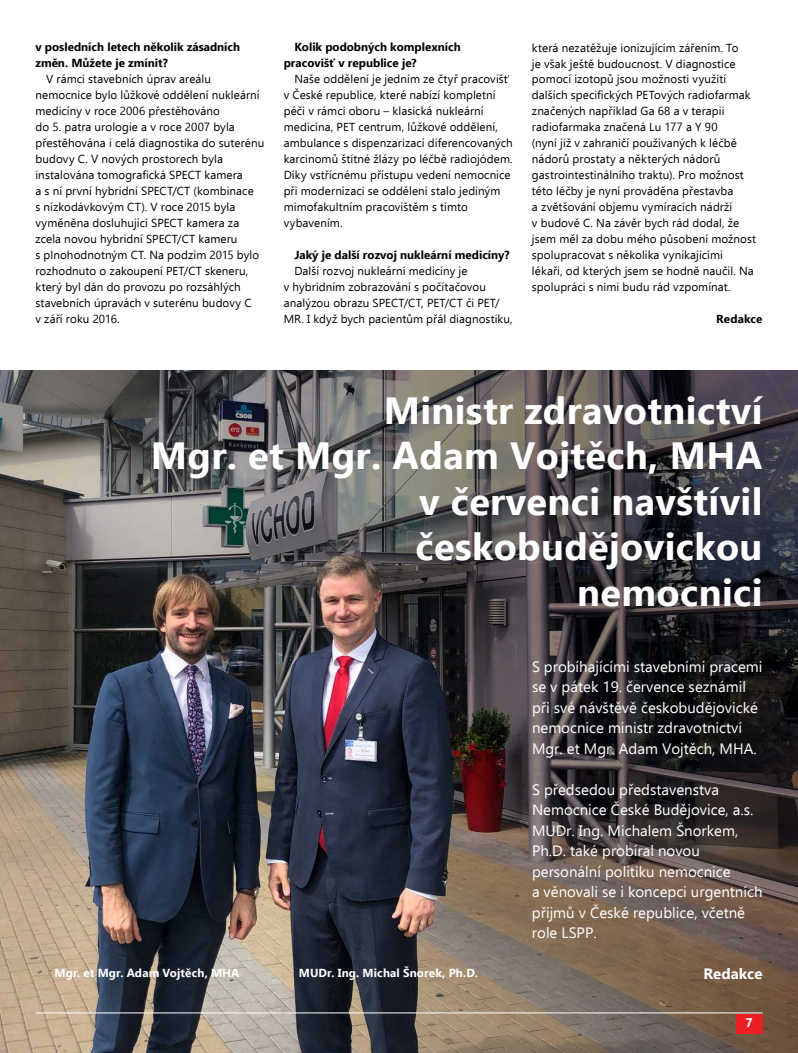
<style>
.page{position:relative;width:798px;height:1053px;background:#fff}
.page>*{position:absolute;margin:0;border:0;box-sizing:border-box;transform-origin:0 0}
.t1{font:700 37.88px/45.5px "Ebrima";letter-spacing:.01em;color:#fff;text-align:right}
.t2{font:15px/20.5px "Ebrima";color:#fff}
.t3{font:700 15px "Ebrima";color:#fff}
.t4{font:700 12.5px "Ebrima";color:#fff}
.t5{font:11.62px/16px "Ebrima";letter-spacing:.005em;color:#000}
.t6{font:700 11.62px/16px "Ebrima";color:#000}
.t7{font:700 11.62px "Ebrima";letter-spacing:.01em;color:#fff}
</style>
<div class="page">
<img style="left:0;top:370px;width:797px;height:682px">
<hr style="left:35px;top:1012px;width:727px;height:1px;background:#fff">
<div style="left:735px;top:1013px;width:27px;height:20px;background:#ed1d24"></div>
<p class="t6" style="left:35px;top:39px;width:206px">v posledních letech několik zásadních změn. Můžete je zmínit?</p>
<p class="t5" style="left:35px;top:71px;width:230px;text-indent:11px">V rámci stavebních úprav areálu nemocnice bylo lůžkové oddělení nukleární medicíny v roce 2006 přestěhováno<br>do 5. patra urologie a v roce 2007 byla přestěhována i celá diagnostika do suterénu budovy C. V nových prostorech byla instalována tomografická SPECT kamera<br>a s ní první hybridní SPECT/CT (kombinace<br>s nízkodávkovým CT). V roce 2015 byla vyměněna dosluhující SPECT kamera za zcela novou hybridní SPECT/CT kameru<br>s plnohodnotným CT. Na podzim 2015 bylo rozhodnuto o zakoupení PET/CT skeneru, který byl dán do provozu po rozsáhlých stavebních úpravách v suterénu budovy C<br>v září roku 2016.</p>
<p class="t6" style="left:283px;top:39px;width:178px;text-indent:11px">Kolik podobných komplexních pracovišť v republice je?</p>
<p class="t5" style="left:283px;top:71px;width:230px;text-indent:11px">Naše oddělení je jedním ze čtyř pracovišť v České republice, které nabízí kompletní péči v rámci oboru – klasická nukleární medicína, PET centrum, lůžkové oddělení, ambulance s dispenzarizací diferencovaných karcinomů štítné žlázy po léčbě radiojódem.<br>Díky vstřícnému přístupu vedení nemocnice při modernizaci se oddělení stalo jediným mimofakultním pracovištěm s tímto vybavením.</p>
<p class="t6" style="left:294px;top:246px;width:217px">Jaký je další rozvoj nukleární medicíny?</p>
<p class="t5" style="left:283px;top:262px;width:230px;text-indent:11px">Další rozvoj nukleární medicíny je<br>v hybridním zobrazování s počítačovou analýzou obrazu SPECT/CT, PET/CT či PET/ MR. I když bych pacientům přál diagnostiku,</p>
<p class="t5" style="left:531px;top:39px;width:226px">která nezatěžuje ionizujícím zářením. To<br>je však ještě budoucnost. V diagnostice pomocí izotopů jsou možnosti využití dalších specifických PETových radiofarmak značených například Ga 68 a v terapii radiofarmaka značená Lu 177 a Y 90<br>(nyní již v zahraničí používaných k léčbě nádorů prostaty a některých nádorů gastrointestinálního traktu). Pro možnost této léčby je nyní prováděna přestavba<br>a zvětšování objemu vymíracích nádrží<br>v budově C. Na závěr bych rád dodal, že jsem měl za dobu mého působení možnost spolupracovat s několika vynikajícími lékaři, od kterých jsem se hodně naučil. Na spolupráci s nimi budu rád vzpomínat.</p>
<p class="t6" style="left:716px;top:310px;width:48px">Redakce</p>
<h1 class="t1" style="left:151px;top:385px;width:613px">Ministr zdravotnictví<br>Mgr. et Mgr. Adam Vojtěch, MHA v červenci navštívil českobudějovickou<br>nemocnici</h1>
<p class="t2" style="left:531px;top:655px;width:232px">S probíhajícími stavebními pracemi se v pátek 19. července seznámil při své návštěvě českobudějovické nemocnice ministr zdravotnictví Mgr. et Mgr. Adam Vojtěch, MHA.</p>
<p class="t2" style="left:531px;top:778px;width:232px">S předsedou představenstva<br>Nemocnice České Budějovice, a.s.<br>MUDr. Ing. Michalem Šnorkem,<br>Ph.D. také probíral novou personální politiku nemocnice<br>a věnovali se i koncepci urgentních příjmů v České republice, včetně role LSPP.</p>
<p class="t7" style="left:54px;top:963px;width:186px">Mgr. et Mgr. Adam Vojtěch, MHA</p>
<p class="t7" style="left:299px;top:963px;width:180px">MUDr. Ing. Michal Šnorek, Ph.D.</p>
<p class="t3" style="left:703px;top:961px;width:60px">Redakce</p>
<p class="t4" style="left:745px;top:1013px;width:9px">7</p>
</div>
